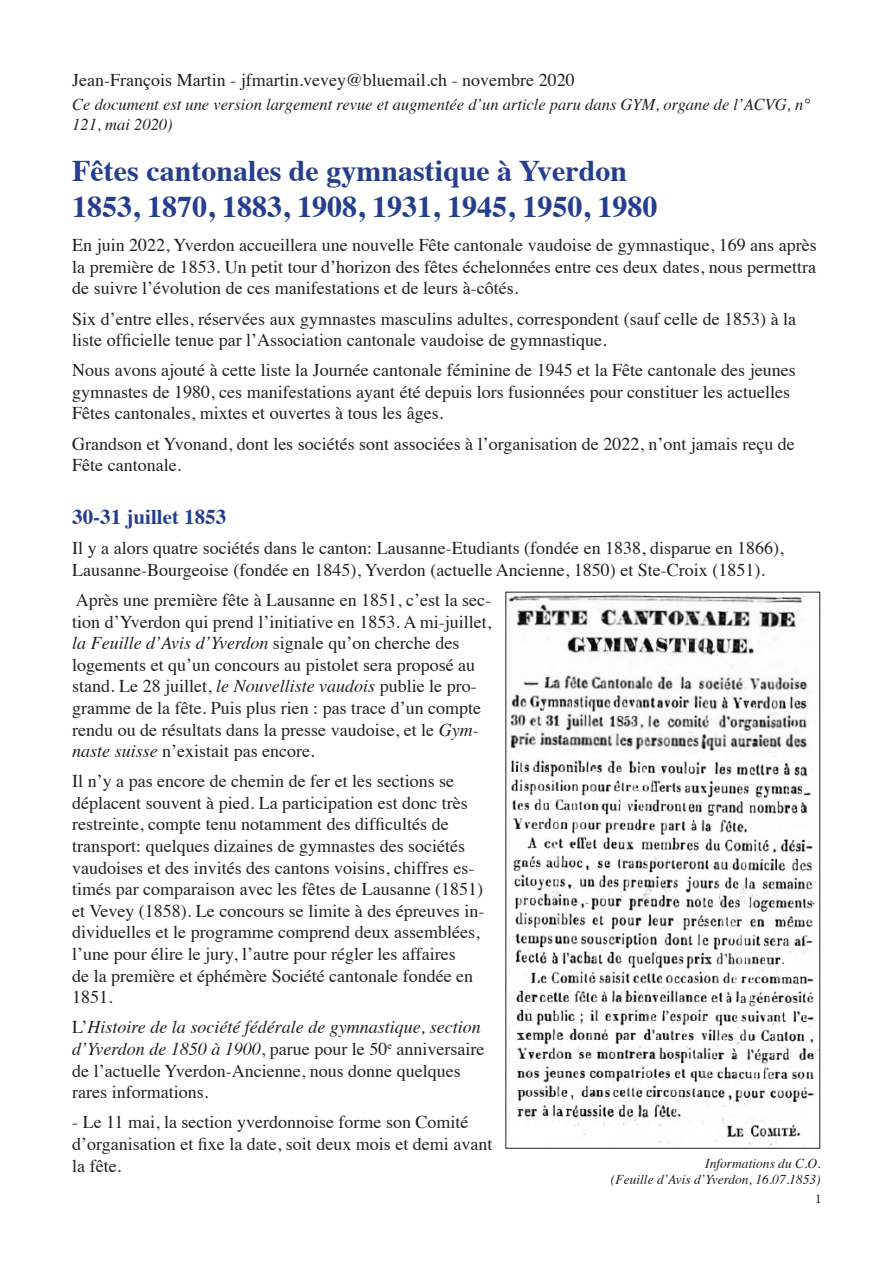
<style>
.page{position:relative;width:893px;height:1263px;background:#fff}
.page>*{position:absolute;margin:0;border:0;box-sizing:border-box;transform-origin:0 0}
.t1{font:700 30px "Times";color:#253f8e}
.t2{font:700 21px "Times";color:#253f8e}
.t3{font:18px/21.6px "Times";color:#231f20}
.t4{font:italic 16.5px/19.8px "Times";color:#231f20}
.t5{font:italic 13.5px "Times";color:#231f20}
.t6{font:13.5px "Minion Pro";color:#231f20}
.s1{font-style:italic}
</style>
<div class="page">
<img style="left:508px;top:594px;width:300px;height:159px">
<img style="left:507px;top:756px;width:311px;height:390px">
<p class="t3" style="left:72px;top:67px;width:504px">Jean-François Martin - jfmartin.vevey@bluemail.ch - novembre 2020</p>
<p class="t4" style="left:72px;top:93px;width:739px">Ce document est une version largement revue et augmentée d’un article paru dans GYM, organe de l’ACVG, n°<br>121, mai 2020)</p>
<p class="t1" style="left:72px;top:142px;width:556px">Fêtes cantonales de gymnastique à Yverdon</p>
<p class="t1" style="left:72px;top:178px;width:586px">1853, 1870, 1883, 1908, 1931, 1945, 1950, 1980</p>
<p class="t3" style="left:72px;top:233px;width:746px;text-align:justify">En juin 2022, Yverdon accueillera une nouvelle Fête cantonale vaudoise de gymnastique, 169 ans après la première de 1853. Un petit tour d’horizon des fêtes échelonnées entre ces deux dates, nous permettra de suivre l’évolution de ces manifestations et de leurs à-côtés.</p>
<p class="t3" style="left:72px;top:306px;width:725px">Six d’entre elles, réservées aux gymnastes masculins adultes, correspondent (sauf celle de 1853) à la liste officielle tenue par l’Association cantonale vaudoise de gymnastique.</p>
<p class="t3" style="left:72px;top:358px;width:725px">Nous avons ajouté à cette liste la Journée cantonale féminine de 1945 et la Fête cantonale des jeunes gymnastes de 1980, ces manifestations ayant été depuis lors fusionnées pour constituer les actuelles<br>Fêtes cantonales, mixtes et ouvertes à tous les âges.</p>
<p class="t3" style="left:72px;top:431px;width:724px">Grandson et Yvonand, dont les sociétés sont associées à l’organisation de 2022, n’ont jamais reçu de<br>Fête cantonale.</p>
<p class="t2" style="left:72px;top:497px;width:155px">30-31 juillet 1853</p>
<p class="t3" style="left:72px;top:536px;width:713px">Il y a alors quatre sociétés dans le canton: Lausanne-Etudiants (fondée en 1838, disparue en 1866),<br>Lausanne-Bourgeoise (fondée en 1845), Yverdon (actuelle Ancienne, 1850) et Ste-Croix (1851).</p>
<p class="t3" style="left:72px;top:587px;width:421px">Après une première fête à Lausanne en 1851, c’est la sec&shy;tion d’Yverdon qui prend l’initiative en 1853. A mi-juillet, <span class="s1">la Feuille d’Avis d’Yverdon</span> signale qu’on cherche des logements et qu’un concours au pistolet sera proposé au stand. Le 28 juillet, <span class="s1">le Nouvelliste vaudois</span> publie le pro&shy;gramme de la fête. Puis plus rien : pas trace d’un compte rendu ou de résultats dans la presse vaudoise, et le <span class="s1">Gym&shy;naste suisse</span> n’existait pas encore.</p>
<p class="t3" style="left:72px;top:769px;width:414px">Il n’y a pas encore de chemin de fer et les sections se déplacent souvent à pied. La participation est donc très restreinte, compte tenu notamment des difficultés de transport: quelques dizaines de gymnastes des sociétés vaudoises et des invités des cantons voisins, chiffres es&shy;timés par comparaison avec les fêtes de Lausanne (1851) et Vevey (1858). Le concours se limite à des épreuves in&shy;dividuelles et le programme comprend deux assemblées, l’une pour élire le jury, l’autre pour régler les affaires<br>de la première et éphémère Société cantonale fondée en 1851.</p>
<p class="t3" style="left:72px;top:1015px;width:414px">L’<span class="s1">Histoire de la société fédérale de gymnastique, section d’Yverdon de 1850 à 1900</span>, parue pour le 50<sup>e</sup> anniversaire de l’actuelle Yverdon-Ancienne, nous donne quelques rares informations.</p>
<p class="t3" style="left:72px;top:1110px;width:422px">- Le 11 mai, la section yverdonnoise forme son Comité d’organisation et fixe la date, soit deux mois et demi avant la fête.</p>
<p class="t5" style="left:705px;top:1151px;width:117px">Informations du C.O.</p>
<p class="t5" style="left:611px;top:1167px;width:211px">(Feuille d’Avis d’Yverdon, 16.07.1853)</p>
<p class="t6" style="left:815px;top:1189px;width:8px">1</p>
</div>
